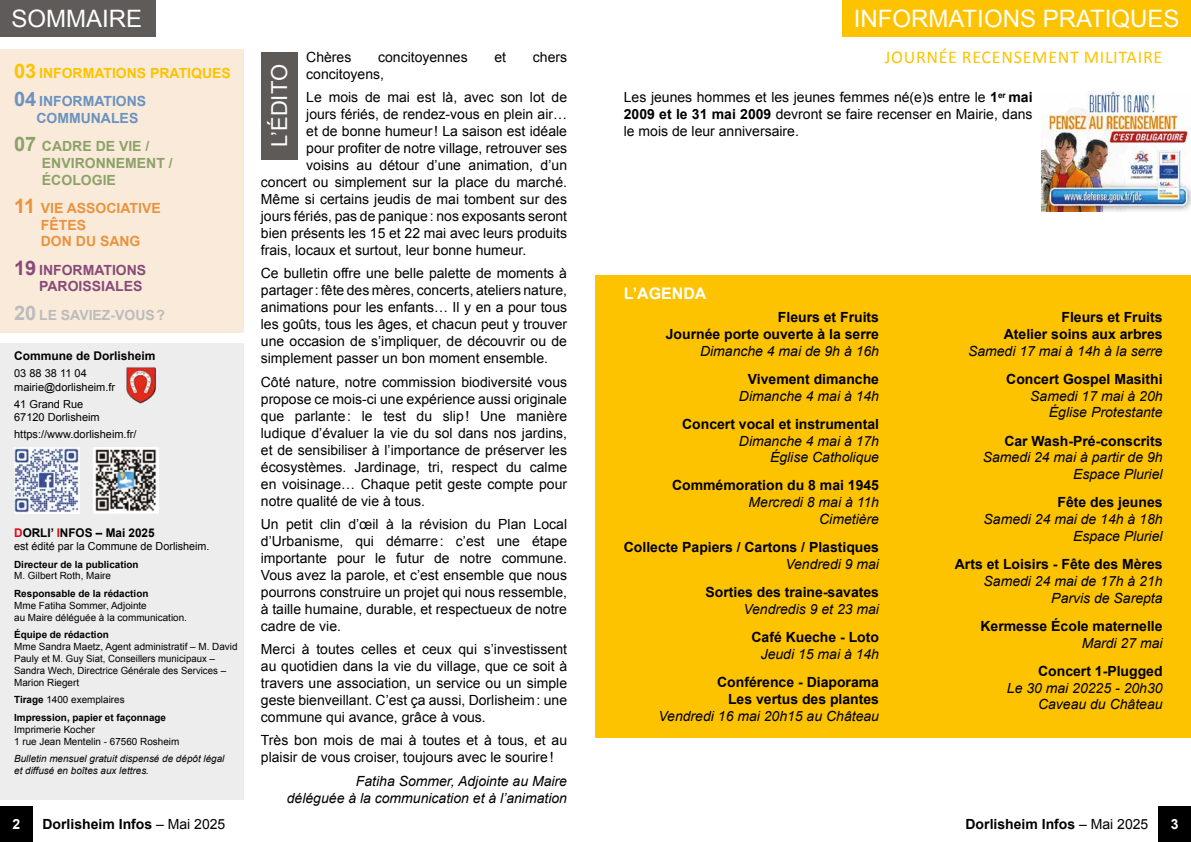
<style>
.page{position:relative;width:1191px;height:842px;background:#fff}
.page>*{position:absolute;margin:0;border:0;box-sizing:border-box;transform-origin:0 0}
.t1{font:24px "Arial";color:#fff}
.t2{font:22px "Arial";color:#fff}
.t3{font:18px "Calibri";letter-spacing:.04em;color:#fdc300}
.t4{font:700 16px "Arial";color:#fff}
.t5{font:14px/17px "Arial";color:#000;text-align:justify}
.t6{font:italic 14px/16.8px "Arial";color:#000;text-align:right}
.t7{font:700 14px/16.8px "Arial";color:#000;text-align:right}
.t8{font:700 14px/28.3px "Arial";color:#8ca268}
.t9{font:700 14px/28.3px "Arial";color:#fdc300}
.t10{font:700 14px/16.8px "Arial";color:#e8943e}
.t11{font:700 14px/16.8px "Arial";color:#884b78;text-align:right}
.t12{font:700 14px "Arial";color:#bcbcbc}
.t13{font:700 14px "Arial";color:#fff}
.t14{font:700 12px "Arial";color:#000}
.t15{font:11px/13.2px "Arial";color:#000}
.t16{font:9.9px/11.9px "Arial";color:#000}
.t17{font:700 9.9px/17.6px "Arial";color:#000}
.t18{font:italic 9.9px/11.9px "Arial";color:#000}
.s1{font-size:20px}
.s2{font-size:20px;color:#6a93bf}
.s3{color:#6a93bf}
.s4{color:#e30613}
.s5{font-weight:400}
.s6{font-weight:700}
</style>
<div class="page">
<div style="left:0;top:806px;width:33px;height:36px;background:#000"></div>
<div style="left:1158px;top:806px;width:33px;height:36px;background:#000"></div>
<div style="left:0;top:343px;width:244px;height:456px;background:#ededed"></div>
<div style="left:0;top:0;width:156px;height:37px;background:#5e5b59"></div>
<div style="left:261px;top:52px;width:37px;height:107px;background:#5d5a58"></div>
<div style="left:0;top:50px;width:244px;height:283px;background:#faeada"></div>
<img style="left:15px;top:448px;width:64px;height:65px">
<img style="left:94px;top:448px;width:65px;height:65px">
<div style="left:595px;top:275px;width:596px;height:462px;background:#fdc300"></div>
<div style="left:842px;top:0;width:349px;height:37px;background:#fdc300"></div>
<img style="left:1041px;top:92px;width:149px;height:119px">
<img style="left:126px;top:367px;width:30px;height:36px">
<h1 class="t1" style="left:11px;top:3px;width:132px">SOMMAIRE</h1>
<p class="t9" style="left:14px;top:59px;width:218px"><span class="s1">03</span> INFORMATIONS PRATIQUES<br><span class="s2">04</span> <span class="s3">INFORMATIONS</span></p>
<p class="t8" style="left:14px;top:104px;width:137px;text-indent:22px"><span class="s3">COMMUNALES<br></span><span class="s1">07</span> CADRE DE VIE /</p>
<p class="t8" style="left:42px;top:155px;width:132px;line-height:16.8px">ENVIRONNEMENT /<br>ÉCOLOGIE</p>
<p class="t10" style="left:41px;top:200px;width:121px;text-indent:-27px"><span class="s1">11</span> VIE ASSOCIATIVE<br>FÊTES<br>DON DU SANG</p>
<p class="t11" style="left:14px;top:262px;width:134px"><span class="s1">19</span> INFORMATIONS<br>PAROISSIALES</p>
<p class="t12" style="left:14px;top:306px;width:152px"><span class="s1">20</span> LE SAVIEZ-VOUS?</p>
<p class="t14" style="left:14px;top:348px;width:143px">Commune de Dorlisheim</p>
<p class="t15" style="left:14px;top:367px;width:103px">03 88 38 11 04 mairie@dorlisheim.fr</p>
<p class="t15" style="left:14px;top:397px;width:87px">41 Grand Rue<br>67120 Dorlisheim</p>
<p class="t15" style="left:14px;top:428px;width:124px">https://www.dorlisheim.fr/</p>
<p class="t14" style="left:14px;top:525px;width:142px"><span class="s4">D</span>ORLI’ <span class="s4">I</span>NFOS – Mai 2025</p>
<p class="t15" style="left:14px;top:540px;width:197px">est édité par la Commune de Dorlisheim.</p>
<p class="t17" style="left:14px;top:555px;width:126px">Directeur de la publication</p>
<p class="t16" style="left:14px;top:570px;width:98px">M. Gilbert Roth, Maire</p>
<p class="t17" style="left:14px;top:585px;width:136px">Responsable de la rédaction</p>
<p class="t16" style="left:14px;top:599px;width:174px">Mme Fatiha Sommer, Adjointe<br>au Maire déléguée à la communication.</p>
<p class="t17" style="left:14px;top:626px;width:96px">Équipe de rédaction</p>
<p class="t16" style="left:14px;top:641px;width:225px">Mme Sandra Maetz, Agent administratif – M. David Pauly et M. Guy Siat, Conseillers municipaux – Sandra Wech, Directrice Générale des Services – Marion Riegert</p>
<p class="t17" style="left:14px;top:691px;width:153px">Tirage <span class="s5">1400 exemplaires<br></span>Impression, papier et façonnage</p>
<p class="t16" style="left:14px;top:723px;width:167px">Imprimerie Kocher<br>1 rue Jean Mentelin - 67560 Rosheim</p>
<p class="t18" style="left:14px;top:753px;width:212px">Bulletin mensuel gratuit dispensé de dépôt légal et diffusé en boîtes aux lettres.</p>
<p class="t5" style="left:306px;top:49px;width:47px">Chères</p>
<p class="t5" style="left:378px;top:49px;width:91px">concitoyennes</p>
<p class="t5" style="left:494px;top:49px;width:13px">et</p>
<p class="t5" style="left:533px;top:49px;width:36px">chers</p>
<p class="t5" style="left:306px;top:63px;width:262px;line-height:23.2px">concitoyens,<br>Le mois de mai est là, avec son lot de</p>
<p class="t5" style="left:306px;top:106px;width:262px">jours fériés, de rendez-vous en plein air…</p>
<p class="t5" style="left:306px;top:123px;width:262px">et de bonne humeur! La saison est idéale</p>
<p class="t5" style="left:306px;top:140px;width:262px">pour profiter de notre village, retrouver ses</p>
<p class="t5" style="left:306px;top:157px;width:262px">voisins au détour d’une animation, d’un</p>
<p class="t5" style="left:261px;top:174px;width:308px">concert ou simplement sur la place du marché.</p>
<p class="t5" style="left:261px;top:191px;width:308px">Même si certains jeudis de mai tombent sur des</p>
<p class="t5" style="left:261px;top:208px;width:308px">jours fériés, pas de panique: nos exposants seront</p>
<p class="t5" style="left:261px;top:225px;width:308px">bien présents les 15 et 22 mai avec leurs produits</p>
<p class="t5" style="left:261px;top:242px;width:267px">frais, locaux et surtout, leur bonne humeur.</p>
<p class="t5" style="left:261px;top:265px;width:308px">Ce bulletin offre une belle palette de moments à partager: fête des mères, concerts, ateliers nature, animations pour les enfants… Il y en a pour tous les goûts, tous les âges, et chacun peut y trouver une occasion de s’impliquer, de découvrir ou de simplement passer un bon moment ensemble.</p>
<p class="t5" style="left:261px;top:373px;width:308px">Côté nature, notre commission biodiversité vous propose ce mois-ci une expérience aussi originale que parlante: le test du slip! Une manière ludique d’évaluer la vie du sol dans nos jardins, et de sensibiliser à l’importance de préserver les écosystèmes. Jardinage, tri, respect du calme en voisinage… Chaque petit geste compte pour notre qualité de vie à tous.</p>
<p class="t5" style="left:261px;top:516px;width:308px">Un petit clin d’œil à la révision du Plan Local d’Urbanisme, qui démarre: c’est une étape importante pour le futur de notre commune.<br>Vous avez la parole, et c’est ensemble que nous pourrons construire un projet qui nous ressemble, à taille humaine, durable, et respectueux de notre cadre de vie.</p>
<p class="t5" style="left:261px;top:641px;width:308px">Merci à toutes celles et ceux qui s’investissent au quotidien dans la vie du village, que ce soit à travers une association, un service ou un simple geste bienveillant. C’est ça aussi, Dorlisheim: une commune qui avance, grâce à vous.</p>
<p class="t5" style="left:261px;top:732px;width:308px">Très bon mois de mai à toutes et à tous, et au plaisir de vous croiser, toujours avec le sourire!</p>
<p class="t6" style="left:287px;top:772px;width:282px">Fatiha Sommer, Adjointe au Maire<br>déléguée à la communication et à l’animation</p>
<h2 class="t2" style="left:265px;top:147px;width:84px;rotate:-90deg">L’ÉDITO</h2>
<h1 class="t1" style="left:853px;top:3px;width:327px">INFORMATIONS PRATIQUES</h1>
<p class="t3" style="left:884px;top:45px;width:279px">JOURNÉE RECENSEMENT MILITAIRE</p>
<p class="t5" style="left:624px;top:89px;width:410px">Les jeunes hommes et les jeunes femmes né(e)s entre le <span class="s6">1</span><sup>er</sup> <span class="s6">mai 2009 et le 31 mai 2009</span> devront se faire recenser en Mairie, dans le mois de leur anniversaire.</p>
<p class="t4" style="left:624px;top:283px;width:84px">L’AGENDA</p>
<p class="t7" style="left:666px;top:309px;width:215px">Fleurs et Fruits<br>Journée porte ouverte à la serre</p>
<p class="t6" style="left:700px;top:342px;width:180px">Dimanche 4 mai de 9h à 16h</p>
<p class="t7" style="left:748px;top:371px;width:133px">Vivement dimanche</p>
<p class="t6" style="left:739px;top:387px;width:142px">Dimanche 4 mai à 14h</p>
<p class="t7" style="left:682px;top:416px;width:198px">Concert vocal et instrumental</p>
<p class="t6" style="left:739px;top:432px;width:142px">Dimanche 4 mai à 17h<br>Église Catholique</p>
<p class="t7" style="left:672px;top:478px;width:208px">Commémoration du 8 mai 1945</p>
<p class="t6" style="left:748px;top:494px;width:132px">Mercredi 8 mai à 11h<br>Cimetière</p>
<p class="t7" style="left:624px;top:539px;width:257px">Collecte Papiers / Cartons / Plastiques</p>
<p class="t6" style="left:785px;top:556px;width:95px">Vendredi 9 mai</p>
<p class="t7" style="left:705px;top:584px;width:175px">Sorties des traine-savates</p>
<p class="t6" style="left:743px;top:601px;width:137px">Vendredis 9 et 23 mai</p>
<p class="t7" style="left:751px;top:629px;width:129px">Café Kueche - Loto</p>
<p class="t6" style="left:760px;top:646px;width:120px">Jeudi 15 mai à 14h</p>
<p class="t7" style="left:717px;top:674px;width:163px">Conférence - Diaporama<br>Les vertus des plantes</p>
<p class="t6" style="left:658px;top:707px;width:222px">Vendredi 16 mai 20h15 au Château</p>
<p class="t7" style="left:1003px;top:309px;width:160px">Fleurs et Fruits<br>Atelier soins aux arbres</p>
<p class="t6" style="left:968px;top:343px;width:196px">Samedi 17 mai à 14h à la serre</p>
<p class="t7" style="left:1006px;top:371px;width:158px">Concert Gospel Masithi</p>
<p class="t6" style="left:1030px;top:387px;width:134px">Samedi 17 mai à 20h<br>Église Protestante</p>
<p class="t7" style="left:1004px;top:433px;width:160px">Car Wash-Pré-conscrits</p>
<p class="t6" style="left:982px;top:449px;width:181px">Samedi 24 mai à partir de 9h<br>Espace Pluriel</p>
<p class="t7" style="left:1057px;top:494px;width:107px">Fête des jeunes</p>
<p class="t6" style="left:983px;top:511px;width:181px">Samedi 24 mai de 14h à 18h<br>Espace Pluriel</p>
<p class="t7" style="left:954px;top:556px;width:209px">Arts et Loisirs - Fête des Mères</p>
<p class="t6" style="left:983px;top:573px;width:181px">Samedi 24 mai de 17h à 21h<br>Parvis de Sarepta</p>
<p class="t7" style="left:980px;top:618px;width:184px">Kermesse École maternelle</p>
<p class="t6" style="left:1081px;top:634px;width:82px">Mardi 27 mai</p>
<p class="t7" style="left:1038px;top:663px;width:126px">Concert 1-Plugged</p>
<p class="t6" style="left:1007px;top:679px;width:157px">Le 30 mai 20225 - 20h30<br>Caveau du Château</p>
<p class="t13" style="left:12px;top:815px;width:9px">2</p>
<p class="t7" style="left:43px;top:816px;width:184px">Dorlisheim Infos <span class="s5">– Mai 2025</span></p>
<p class="t7" style="left:965px;top:816px;width:184px">Dorlisheim Infos <span class="s5">– Mai 2025</span></p>
<p class="t13" style="left:1170px;top:815px;width:9px">3</p>
</div>
